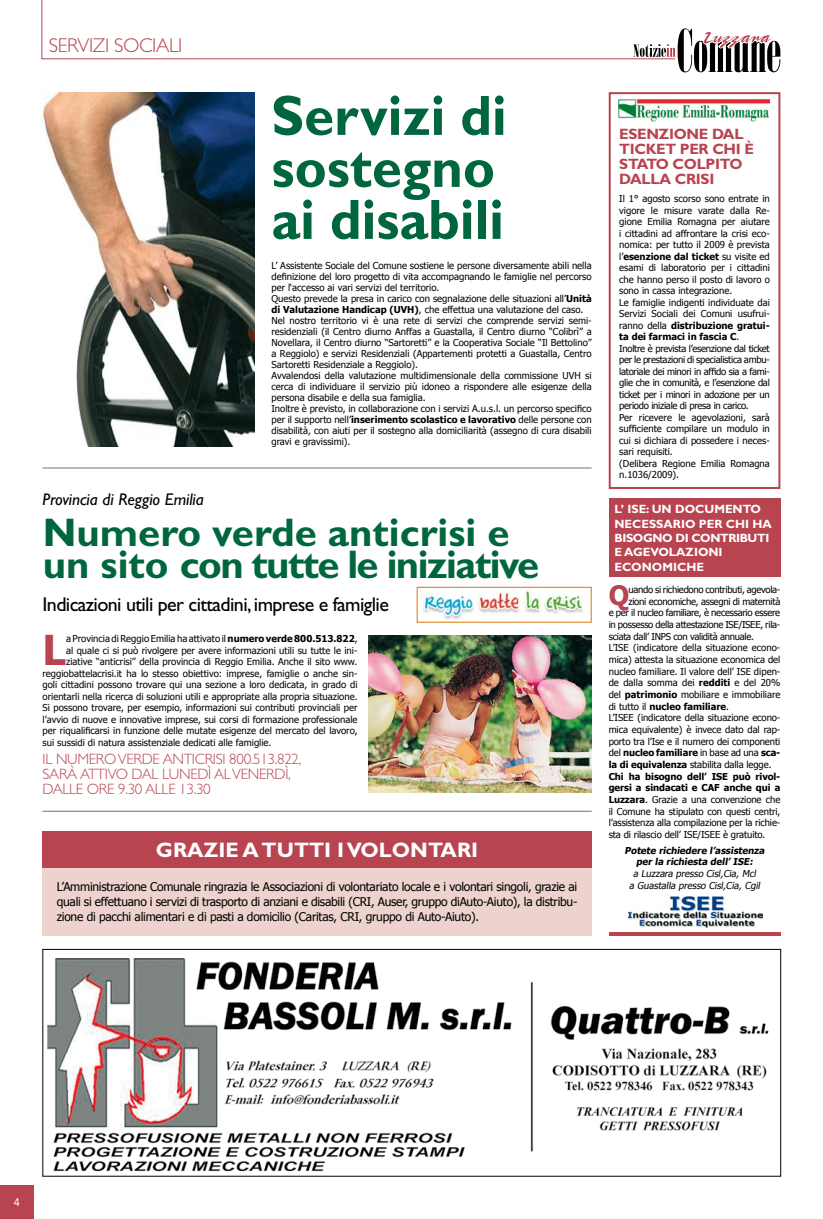
<style>
.page{position:relative;width:823px;height:1219px;background:#fff}
.page>*{position:absolute;margin:0;border:0;box-sizing:border-box;transform-origin:0 0}
.t1{font:700 57px/52px "Gill Sans";color:#00663e;scale:.95 1}
.t2{font:700 41.1px "Tahoma";color:#b84450}
.t3{font:700 40px/32px "Gill Sans";color:#00663e}
.t4{font:700 26.6px "Tahoma";color:#b84450}
.t5{font:700 21px "Gill Sans";color:#fff}
.t6{font:20px "Gill Sans";letter-spacing:-.03em;color:#000}
.t7{font:300 20px "Gill Sans";letter-spacing:-.02em;color:#b84450}
.t8{font:italic 17px "Gill Sans";color:#000}
.t9{font:300 15px/15px "Gill Sans";letter-spacing:-.02em;color:#b84450}
.t10{font:700 15px/15px "Gill Sans";letter-spacing:-.02em;color:#b84450}
.t11{font:12px/15.3px "Tahoma";letter-spacing:-.02em;color:#000}
.t12{font:700 12px/14.4px "Gill Sans";color:#fff}
.t13{font:9.5px/11.5px "Tahoma";color:#000}
.t14{font:9.5px "Tahoma";letter-spacing:-.03em;color:#000}
.t15{font:700 9.5px "Tahoma";letter-spacing:-.01em;color:#000}
.t16{font:italic 9.5px "Tahoma";color:#000}
.t17{font:italic 700 9.5px/11.7px "Tahoma";color:#000;text-align:center}
.s1{font-weight:700}
.s2{font-weight:400}
</style>
<div class="page">
<svg style="left:41px;top:0;width:739px;height:72px"></svg>
<div style="left:0;top:1185px;width:34px;height:34px;background:#b84450"></div>
<div style="left:608px;top:92px;width:172px;height:397px;border:2px solid #b84450"></div>
<img style="left:618px;top:100px;width:150px;height:22px">
<div style="left:608px;top:498px;width:172px;height:79px;background:#b84450"></div>
<hr style="left:608px;top:932px;width:172px;height:3px;background:#b84450">
<img style="left:423px;top:590px;width:160px;height:30px">
<div style="left:416px;top:587px;width:175px;height:36px;border:1px solid #dc7602"></div>
<img style="left:628px;top:895px;width:133px;height:33px">
<div style="left:43px;top:831px;width:548px;height:104px;background:#edd2ce"></div>
<div style="left:43px;top:831px;width:548px;height:36px;background:#b84450"></div>
<img style="left:43px;top:92px;width:211px;height:354px">
<img style="left:369px;top:635px;width:222px;height:157px">
<hr style="left:43px;top:468px;width:548px;height:1px;background:#707173">
<hr style="left:43px;top:811px;width:548px;height:1px;background:#707173">
<img style="left:47px;top:958px;width:722px;height:214px">
<div style="left:43px;top:949px;width:737px;height:227px;border:1px solid #000"></div>
<h3 class="t7" style="left:49px;top:34px;width:135px">SERVIZI SOCIALI</h3>
<h3 class="t8" style="left:43px;top:489px;width:163px">Provincia di Reggio Emilia</h3>
<h1 class="t1" style="left:271px;top:90px;width:249px">SERVIZI DI<br>SOSTEGNO<br>AI DISABILI</h1>
<p class="t13" style="left:271px;top:260px;width:321px;line-height:11px">L’ Assistente Sociale del Comune sostiene le persone diversamente abili nella definizione del loro progetto di vita accompagnando le famiglie nel percorso per l‘accesso ai vari servizi del territorio.<br>Questo prevede la presa in carico con segnalazione delle situazioni all’<span class="s1">Unità di Valutazione Handicap (UVH)</span>, che effettua una valutazione del caso.<br>Nel nostro territorio vi è una rete di servizi che comprende servizi semi&shy;residenziali (il Centro diurno Anffas a Guastalla, il Centro diurno “Colibrì” a Novellara, il Centro diurno “Sartoretti” e la Cooperativa Sociale “Il Bettolino” a Reggiolo) e servizi Residenziali (Appartementi protetti a Guastalla, Centro Sartoretti Residenziale a Reggiolo).<br>Avvalendosi della valutazione multidimensionale della commissione UVH si cerca di individuare il servizio più idoneo a rispondere alle esigenze della persona disabile e della sua famiglia.<br>Inoltre è previsto, in collaborazione con i servizi A.u.s.l. un percorso specifico per il supporto nell’<span class="s1">inserimento scolastico e lavorativo</span> delle persone con disabilità, con aiuti per il sostegno alla domiciliarità (assegno di cura disabili gravi e gravissimi).</p>
<h3 class="t3" style="left:43px;top:516px;width:497px">NUMERO VERDE ANTICRISI E<br>UN SITO CON TUTTE LE INIZIATIVE</h3>
<h3 class="t6" style="left:43px;top:593px;width:348px">Indicazioni utili per cittadini, imprese e famiglie</h3>
<h2 class="t2" style="left:43px;top:624px;width:25px">L</h2>
<p class="t13" style="left:66px;top:633px;width:293px">a Provincia di Reggio Emilia ha attivato il <span class="s1">numero verde 800.513.822</span>,</p>
<p class="t13" style="left:66px;top:644px;width:293px">al quale ci si può rivolgere per avere informazioni utili su tutte le ini-</p>
<p class="t13" style="left:66px;top:656px;width:293px">ziative “anticrisi” della provincia di Reggio Emilia. Anche il sito www.</p>
<p class="t13" style="left:43px;top:667px;width:316px">reggiobattelacrisi.it ha lo stesso obiettivo: imprese, famiglie o anche sin-</p>
<p class="t13" style="left:43px;top:679px;width:316px">goli cittadini possono trovare qui una sezione a loro dedicata, in grado di</p>
<p class="t13" style="left:43px;top:690px;width:316px">orientarli nella ricerca di soluzioni utili e appropriate alla propria situazione.</p>
<p class="t13" style="left:43px;top:702px;width:316px">Si possono trovare, per esempio, informazioni sui contributi provinciali per</p>
<p class="t13" style="left:43px;top:713px;width:316px">l’avvio di nuove e innovative imprese, sui corsi di formazione professionale</p>
<p class="t13" style="left:43px;top:725px;width:316px">per riqualificarsi in funzione delle mutate esigenze del mercato del lavoro,</p>
<p class="t13" style="left:43px;top:736px;width:230px">sui sussidi di natura assistenziale dedicati alle famiglie.</p>
<h3 class="t9" style="left:43px;top:751px;width:260px">I L NUMERO VERDE ANTICRISI 800.513.822,<br>SARÀ ATTIVO DAL LUNEDÌ AL VENERDÌ,<br>DALLE ORE 9.30 ALLE 13.30</h3>
<h3 class="t5" style="left:156px;top:837px;width:120px">GRAZIE A TUTTI</h3>
<h3 class="t5" style="left:337px;top:837px;width:73px">IVOLONT</h3>
<h3 class="t5" style="left:440px;top:837px;width:27px">ARI</h3>
<h3 class="t10" style="left:619px;top:126px;width:136px">ESENZIONE DAL<br>TICKET PER CHI È<br>STATO C OLP ITO<br>DALLA</h3>
<h3 class="t10" style="left:674px;top:171px;width:41px">CRISI</h3>
<p class="t13" style="left:619px;top:193px;width:152px">Il 1° agosto scorso sono entrate in vigore le misure varate dalla Re&shy;gione Emilia Romagna per aiutare i cittadini ad affrontare la crisi eco&shy;nomica: per tutto il 2009 è prevista l’<span class="s1">esenzione dal ticket</span> su visite ed esami di laboratorio per i cittadini che hanno perso il posto di lavoro o sono in cassa integrazione.<br>Le famiglie indigenti individuate dai Servizi Sociali dei Comuni usufrui&shy;ranno della <span class="s1">distribuzione gratui&shy;ta dei farmaci in fascia C</span>.<br>Inoltre è prevista l’esenzione dal ticket per le prestazioni di specialistica ambu&shy;latoriale dei minori in affido sia a fami&shy;glie che in comunità, e l’esenzione dal ticket per i minori in adozione per un periodo iniziale di presa in carico.<br>Per ricevere le agevolazioni, sarà sufficiente compilare un modulo in cui si dichiara di possedere i neces&shy;sari requisiti.<br>(Delibera Regione Emilia Romagna n.1036/2009).</p>
<p class="t12" style="left:614px;top:502px;width:148px">L’ ISE: UN DOCUMENTO<br>NECESSA</p>
<p class="t12" style="left:614px;top:516px;width:156px;text-align:justify;text-indent:58px">RIO PER CHI HA BISOG NO DI CONTRIBUTI E AG EVOLAZ</p>
<p class="t12" style="left:614px;top:545px;width:110px;text-indent:80px">IONI<br>ECONOMICHE</p>
<h3 class="t4" style="left:608px;top:578px;width:22px">Q</h3>
<p class="t14" style="left:628px;top:584px;width:153px">uando si richiedono contributi, agevola-</p>
<p class="t14" style="left:628px;top:595px;width:153px">zioni economiche, assegni di maternità</p>
<p class="t14" style="left:608px;top:607px;width:173px">e per il nucleo familiare, è necessario essere</p>
<p class="t14" style="left:608px;top:619px;width:173px">in possesso della attestazione ISE/ISEE, rila-</p>
<p class="t14" style="left:608px;top:630px;width:147px">sciata dall’ INPS con validità annuale.</p>
<p class="t13" style="left:608px;top:642px;width:173px">L’ISE (indicatore della situazione econo-</p>
<p class="t13" style="left:608px;top:654px;width:173px">mica) attesta la situazione economica del</p>
<p class="t13" style="left:608px;top:665px;width:173px">nucleo familiare. Il valore dell’ ISE dipen-</p>
<p class="t13" style="left:608px;top:677px;width:173px">de dalla somma dei <span class="s1">redditi</span> e del 20%</p>
<p class="t13" style="left:608px;top:689px;width:173px">del <span class="s1">patrimonio</span> mobiliare e immobiliare</p>
<p class="t15" style="left:608px;top:700px;width:122px"><span class="s2">di tutto il</span> nucleo familiare<span class="s2">.</span></p>
<p class="t13" style="left:608px;top:712px;width:173px">L’ISEE (indicatore della situazione econo-</p>
<p class="t13" style="left:608px;top:723px;width:173px">mica equivalente) è invece dato dal rap-</p>
<p class="t13" style="left:608px;top:735px;width:173px">porto tra l’Ise e il numero dei componenti</p>
<p class="t15" style="left:608px;top:747px;width:173px"><span class="s2">del</span> nucleo familiare <span class="s2">in base ad una</span> sca-</p>
<p class="t13" style="left:608px;top:758px;width:164px"><span class="s1">la di equivalenza</span> stabilita dalla legge.</p>
<p class="t15" style="left:608px;top:770px;width:173px">Chi ha bisogno dell’ ISE può rivol-</p>
<p class="t15" style="left:608px;top:782px;width:173px">gersi a sindacati e CAF anche qui a</p>
<p class="t13" style="left:608px;top:793px;width:173px"><span class="s1">Luzzara</span>. Grazie a una convenzione che</p>
<p class="t13" style="left:608px;top:805px;width:173px">il Comune ha stipulato con questi centri,</p>
<p class="t13" style="left:608px;top:817px;width:173px">l’assistenza alla compilazione per la richie-</p>
<p class="t13" style="left:608px;top:828px;width:158px">sta di rilascio dell’ ISE/ISEE è gratuito.</p>
<p class="t17" style="left:624px;top:844px;width:143px">Potete richiedere l’assistenza per la richiesta dell’ ISE:</p>
<p class="t16" style="left:632px;top:868px;width:126px">a Luzzara presso Cisl,Cia, Mcl</p>
<p class="t11" style="left:57px;top:878px;width:521px">L’Amministrazione Comunale ringrazia le Associazioni di volontariato locale e i volontari singoli, grazie ai</p>
<p class="t16" style="left:628px;top:879px;width:134px">a Guastalla presso Cisl,Cia, Cgil</p>
<p class="t11" style="left:57px;top:894px;width:522px">quali si effettuano i servizi di trasporto di anziani e disabili (CRI, Auser, gruppo diAuto-Aiuto), la distribu&shy;zione di pacchi alimentari e di pasti a domicilio (Caritas, CRI, gruppo di Auto-Aiuto).</p>
</div>
